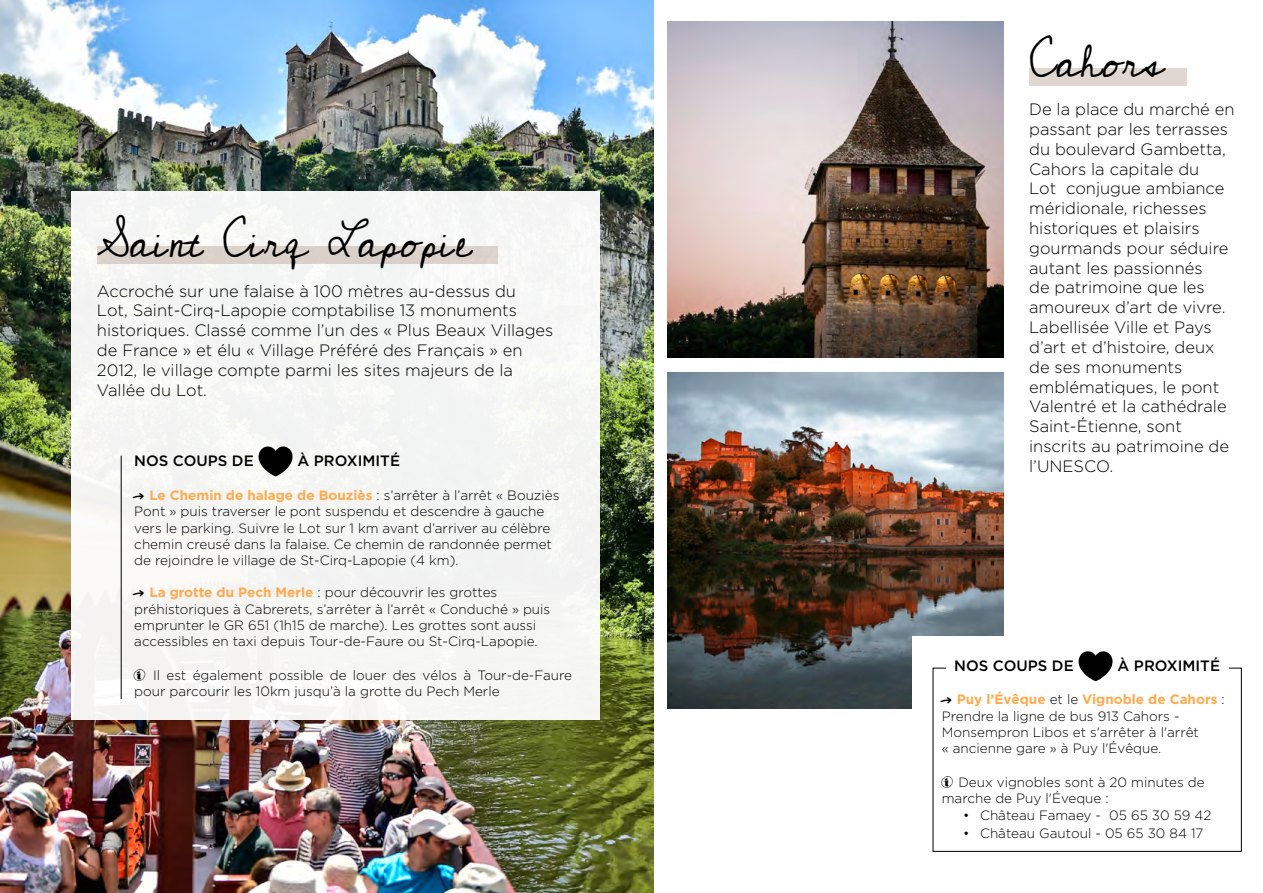
<style>
.page{position:relative;width:1263px;height:893px;background:#fff}
.page>*{position:absolute;margin:0;border:0;box-sizing:border-box;transform-origin:0 0}
.t1{font:45px "Cedarville Cursive";color:#000}
.t2{font:300 16.5px/19.8px "Gotham HTF";color:#000}
.t3{font:500 15px "Gotham HTF";color:#000}
.t4{font:300 13.5px/16.2px "Gotham HTF";color:#000}
.s1{font-family:"PW New Arrows";font-weight:400}
.s2{font-weight:700;color:#ffaa4e}
</style>
<div class="page">
<div style="left:1029px;top:68px;width:157px;height:17px;background:#e1d7d1"></div>
<img style="left:668px;top:373px;width:335px;height:336px">
<div style="left:912px;top:636px;width:336px;height:245px;background:#fff"></div>
<img style="left:0;top:0;width:654px;height:893px">
<div style="left:71px;top:192px;width:529px;height:528px;background:#f5f5f4"></div>
<svg style="left:258px;top:446px;width:35px;height:30px"></svg>
<img style="left:668px;top:21px;width:335px;height:336px">
<hr style="left:121px;top:456px;width:1px;height:243px;background:#000">
<div style="left:97px;top:247px;width:400px;height:17px;background:#d9d0c9"></div>
<div style="left:933px;top:668px;width:309px;height:184px;border:1px solid #000"></div>
<div style="left:946px;top:651px;width:282px;height:33px;background:#fff"></div>
<svg style="left:1078px;top:651px;width:35px;height:30px"></svg>
<p class="t1" style="left:97px;top:215px;width:377px">Saint Cirq Lapopie</p>
<p class="t2" style="left:97px;top:281px;width:458px">Accroché sur une falaise à 100 mètres au-dessus du<br>Lot, Saint-Cirq-Lapopie comptabilise 13 monuments historiques. Classé comme l’un des « Plus Beaux Villages de France » et élu « Village Préféré des Français » en 2012, le village compte parmi les sites majeurs de la Vallée du Lot.</p>
<p class="t3" style="left:134px;top:453px;width:121px">NOS COUPS DE</p>
<p class="t3" style="left:298px;top:453px;width:104px">À PROXIMITÉ</p>
<p class="t4" style="left:134px;top:487px;width:427px"><span class="s1">q</span> <span class="s2">Le Chemin de halage de Bouziès</span> : s’arrêter à l’arrêt « Bouziès Pont » puis traverser le pont suspendu et descendre à gauche vers le parking. Suivre le Lot sur 1 km avant d’arriver au célèbre chemin creusé dans la falaise. Ce chemin de randonnée permet de rejoindre le village de St-Cirq-Lapopie (4 km).</p>
<p class="t4" style="left:134px;top:584px;width:417px"><span class="s1">q</span> <span class="s2">La grotte du Pech Merle</span> : pour découvrir les grottes préhistoriques à Cabrerets, s’arrêter à l’arrêt « Conduché » puis emprunter le GR 651 (1h15 de marche). Les grottes sont aussi accessibles en taxi depuis Tour-de-Faure ou St-Cirq-Lapopie.</p>
<p class="t4" style="left:134px;top:667px;width:439px;text-indent:19px">Il est également possible de louer des vélos à Tour-de-Faure pour parcourir les 10km jusqu’à la grotte du Pech Merle</p>
<p class="t1" style="left:1029px;top:36px;width:136px">Cahors</p>
<p class="t2" style="left:1029px;top:99px;width:207px">De la place du marché en passant par les terrasses du boulevard Gambetta,<br>Cahors la capitale du<br>Lot conjugue ambiance méridionale, richesses historiques et plaisirs gourmands pour séduire autant les passionnés<br>de patrimoine que les amoureux d’art de vivre.<br>Labellisée Ville et Pays d’art et d’histoire, deux de ses monuments emblématiques, le pont<br>Valentré et la cathédrale<br>Saint-Étienne, sont inscrits au patrimoine de l’UNESCO.</p>
<p class="t3" style="left:954px;top:657px;width:121px">NOS COUPS DE</p>
<p class="t3" style="left:1117px;top:657px;width:104px">À PROXIMITÉ</p>
<p class="t4" style="left:942px;top:691px;width:284px"><span class="s1">q</span> <span class="s2">Puy l’Évêque</span> et le <span class="s2">Vignoble de Cahors</span> :<br>Prendre la ligne de bus 913 Cahors - Monsempron Libos et s'arrêter à l'arrêt<br>« ancienne gare » à Puy l'Évêque.</p>
<p class="t4" style="left:942px;top:774px;width:264px;text-indent:17px">Deux vignobles sont à 20 minutes de marche de Puy l'Éveque :</p>
<p class="t4" style="left:963px;top:806px;width:250px">• Château Famaey - 05 65 30 59 42</p>
<p class="t4" style="left:963px;top:824px;width:242px">• Château Gautoul - 05 65 30 84 17</p>
</div>
